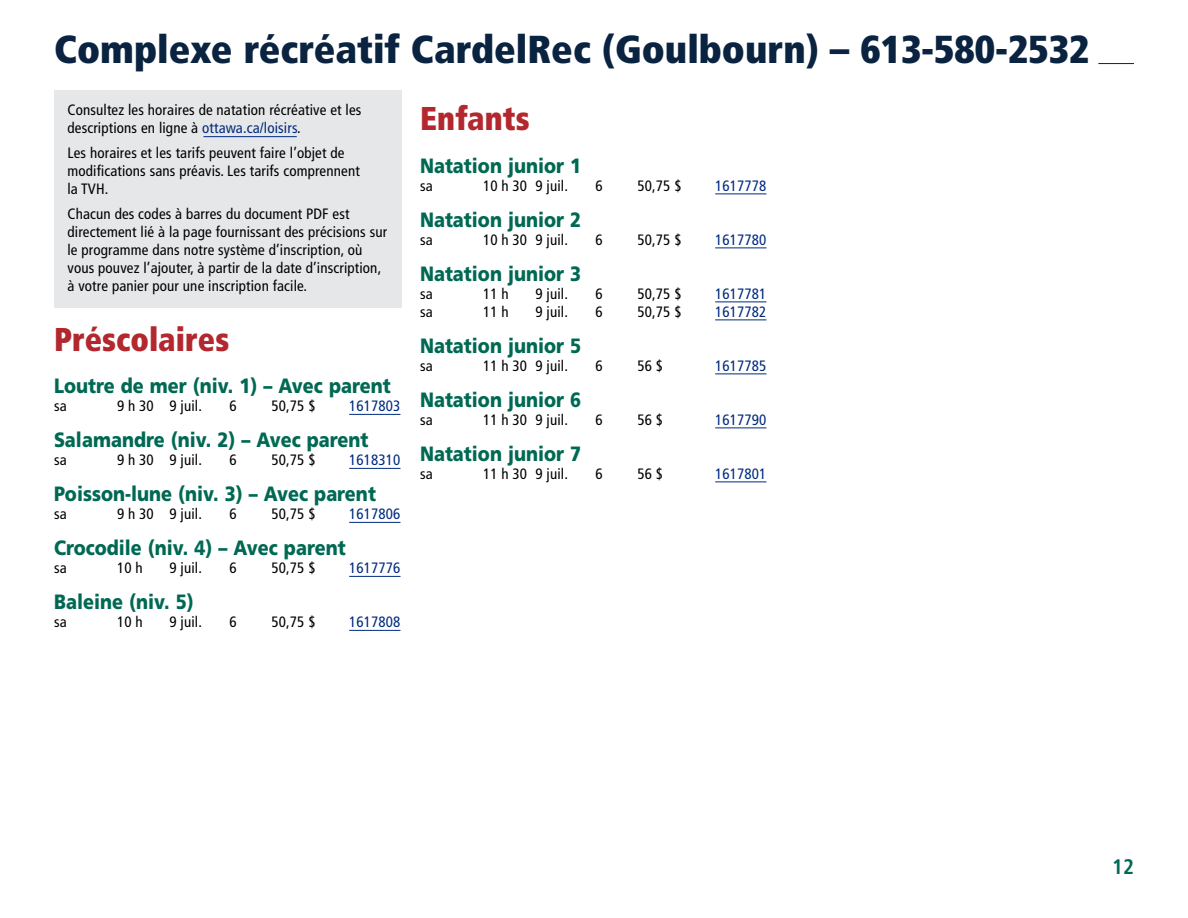
<style>
.page{position:relative;width:1188px;height:918px;background:#fff}
.page>*{position:absolute;margin:0;border:0;box-sizing:border-box;transform-origin:0 0}
.t1{font:900 condensed 39px "Frutiger LT Std";color:#092340}
.t2{font:900 condensed 33px "Frutiger LT Std";color:#b2282e;scale:.95 1}
.t3{font:700 condensed 21px "Frutiger LT Std";color:#006953}
.t4{font:900 20.7px "Frutiger LT Std";color:#006953;scale:.87 1}
.t5{font:condensed 15px/18px "Frutiger LT Std";letter-spacing:.01em;color:#000}
.t6{font:condensed 15px "Frutiger LT Std";letter-spacing:.01em;color:#002b7f}
.s1{color:#002b7f}
</style>
<div class="page">
<div style="left:54px;top:90px;width:348px;height:60px;background:#e6e7e8"></div>
<div style="left:54px;top:133px;width:348px;height:78px;background:#e6e7e8"></div>
<div style="left:54px;top:194px;width:348px;height:114px;background:#e6e7e8"></div>
<hr style="left:349px;top:414px;width:52px;height:1px;background:#002b7f">
<hr style="left:349px;top:468px;width:52px;height:1px;background:#002b7f">
<hr style="left:349px;top:522px;width:52px;height:1px;background:#002b7f">
<hr style="left:349px;top:576px;width:52px;height:1px;background:#002b7f">
<hr style="left:349px;top:630px;width:52px;height:1px;background:#002b7f">
<hr style="left:715px;top:194px;width:52px;height:1px;background:#002b7f">
<hr style="left:715px;top:248px;width:52px;height:1px;background:#002b7f">
<hr style="left:715px;top:302px;width:52px;height:1px;background:#002b7f">
<hr style="left:715px;top:320px;width:52px;height:1px;background:#002b7f">
<hr style="left:715px;top:374px;width:52px;height:1px;background:#002b7f">
<hr style="left:715px;top:428px;width:52px;height:1px;background:#002b7f">
<hr style="left:715px;top:482px;width:52px;height:1px;background:#002b7f">
<hr style="left:1098px;top:63px;width:36px;height:1px;background:#092340">
<hr style="left:203px;top:136px;width:94px;height:1px;background:#002b7f">
<h1 class="t1" style="left:54px;top:26px;width:1037px">Complexe récréatif CardelRec (Goulbourn) – 613-580-2532</h1>
<p class="t5" style="left:68px;top:101px;width:295px">Consultez les horaires de natation récréative et les descriptions en ligne à <span class="s1">ottawa.ca/loisirs</span>.</p>
<p class="t5" style="left:68px;top:144px;width:294px">Les horaires et les tarifs peuvent faire l’objet de modifications sans préavis. Les tarifs comprennent la TVH.</p>
<p class="t5" style="left:68px;top:205px;width:321px">Chacun des codes à barres du document PDF est directement lié à la page fournissant des précisions sur le programme dans notre système d’inscription, où vous pouvez l’ajouter, à partir de la date d’inscription, à votre panier pour une inscription facile.</p>
<h2 class="t2" style="left:54px;top:319px;width:186px">Préscolaires</h2>
<h3 class="t4" style="left:54px;top:374px;width:389px">Loutre de mer (niv. 1) – Avec parent</h3>
<p class="t5" style="left:54px;top:397px;width:14px">sa</p>
<p class="t5" style="left:117px;top:397px;width:87px">9 h 30 9 juil.</p>
<p class="t5" style="left:230px;top:397px;width:9px">6</p>
<p class="t5" style="left:272px;top:397px;width:46px">50,75 $</p>
<p class="t6" style="left:349px;top:397px;width:53px">1617803</p>
<h3 class="t4" style="left:54px;top:428px;width:363px">Salamandre (niv. 2) – Avec parent</h3>
<p class="t5" style="left:54px;top:451px;width:14px">sa</p>
<p class="t5" style="left:117px;top:451px;width:87px">9 h 30 9 juil.</p>
<p class="t5" style="left:230px;top:451px;width:9px">6</p>
<p class="t5" style="left:272px;top:451px;width:46px">50,75 $</p>
<p class="t6" style="left:349px;top:451px;width:53px">1618310</p>
<h3 class="t4" style="left:54px;top:482px;width:372px">Poisson-lune (niv. 3) – Avec parent</h3>
<p class="t5" style="left:54px;top:505px;width:14px">sa</p>
<p class="t5" style="left:117px;top:505px;width:87px">9 h 30 9 juil.</p>
<p class="t5" style="left:230px;top:505px;width:9px">6</p>
<p class="t5" style="left:272px;top:505px;width:46px">50,75 $</p>
<p class="t6" style="left:349px;top:505px;width:53px">1617806</p>
<h3 class="t4" style="left:54px;top:536px;width:337px">Crocodile (niv. 4) – Avec parent</h3>
<p class="t5" style="left:54px;top:559px;width:14px">sa</p>
<p class="t5" style="left:117px;top:559px;width:27px">10 h</p>
<p class="t5" style="left:170px;top:559px;width:34px">9 juil.</p>
<p class="t5" style="left:230px;top:559px;width:9px">6</p>
<p class="t5" style="left:272px;top:559px;width:46px">50,75 $</p>
<p class="t6" style="left:349px;top:559px;width:53px">1617776</p>
<h3 class="t4" style="left:54px;top:590px;width:162px">Baleine (niv. 5)</h3>
<p class="t5" style="left:54px;top:613px;width:14px">sa</p>
<p class="t5" style="left:117px;top:613px;width:27px">10 h</p>
<p class="t5" style="left:170px;top:613px;width:34px">9 juil.</p>
<p class="t5" style="left:230px;top:613px;width:9px">6</p>
<p class="t5" style="left:272px;top:613px;width:46px">50,75 $</p>
<p class="t6" style="left:349px;top:613px;width:53px">1617808</p>
<h2 class="t2" style="left:420px;top:98px;width:117px">Enfants</h2>
<h3 class="t4" style="left:420px;top:153px;width:187px">Natation junior 1</h3>
<p class="t5" style="left:420px;top:177px;width:14px">sa</p>
<p class="t5" style="left:483px;top:177px;width:87px">10 h 30 9 juil.</p>
<p class="t5" style="left:596px;top:177px;width:9px">6</p>
<p class="t5" style="left:638px;top:177px;width:46px">50,75 $</p>
<p class="t6" style="left:715px;top:177px;width:53px">1617778</p>
<h3 class="t4" style="left:420px;top:207px;width:187px">Natation junior 2</h3>
<p class="t5" style="left:420px;top:231px;width:14px">sa</p>
<p class="t5" style="left:483px;top:231px;width:87px">10 h 30 9 juil.</p>
<p class="t5" style="left:596px;top:231px;width:9px">6</p>
<p class="t5" style="left:638px;top:231px;width:46px">50,75 $</p>
<p class="t6" style="left:715px;top:231px;width:53px">1617780</p>
<h3 class="t4" style="left:420px;top:261px;width:187px">Natation junior 3</h3>
<p class="t5" style="left:420px;top:285px;width:14px">sa</p>
<p class="t5" style="left:483px;top:285px;width:27px">11 h</p>
<p class="t5" style="left:536px;top:285px;width:34px">9 juil.</p>
<p class="t5" style="left:596px;top:285px;width:9px">6</p>
<p class="t5" style="left:638px;top:285px;width:46px">50,75 $</p>
<p class="t6" style="left:715px;top:285px;width:53px">1617781</p>
<p class="t5" style="left:420px;top:303px;width:14px">sa</p>
<p class="t5" style="left:483px;top:303px;width:27px">11 h</p>
<p class="t5" style="left:536px;top:303px;width:34px">9 juil.</p>
<p class="t5" style="left:596px;top:303px;width:9px">6</p>
<p class="t5" style="left:638px;top:303px;width:46px">50,75 $</p>
<p class="t6" style="left:715px;top:303px;width:53px">1617782</p>
<h3 class="t4" style="left:420px;top:333px;width:187px">Natation junior 5</h3>
<p class="t5" style="left:420px;top:357px;width:14px">sa</p>
<p class="t5" style="left:483px;top:357px;width:87px">11 h 30 9 juil.</p>
<p class="t5" style="left:596px;top:357px;width:9px">6</p>
<p class="t5" style="left:638px;top:357px;width:27px">56 $</p>
<p class="t6" style="left:715px;top:357px;width:53px">1617785</p>
<h3 class="t4" style="left:420px;top:387px;width:187px">Natation junior 6</h3>
<p class="t5" style="left:420px;top:411px;width:14px">sa</p>
<p class="t5" style="left:483px;top:411px;width:87px">11 h 30 9 juil.</p>
<p class="t5" style="left:596px;top:411px;width:9px">6</p>
<p class="t5" style="left:638px;top:411px;width:27px">56 $</p>
<p class="t6" style="left:715px;top:411px;width:53px">1617790</p>
<h3 class="t4" style="left:420px;top:441px;width:187px">Natation junior 7</h3>
<p class="t5" style="left:420px;top:465px;width:14px">sa</p>
<p class="t5" style="left:483px;top:465px;width:87px">11 h 30 9 juil.</p>
<p class="t5" style="left:596px;top:465px;width:9px">6</p>
<p class="t5" style="left:638px;top:465px;width:27px">56 $</p>
<p class="t6" style="left:715px;top:465px;width:53px">1617801</p>
<h3 class="t3" style="left:1112px;top:854px;width:23px">12</h3>
</div>
